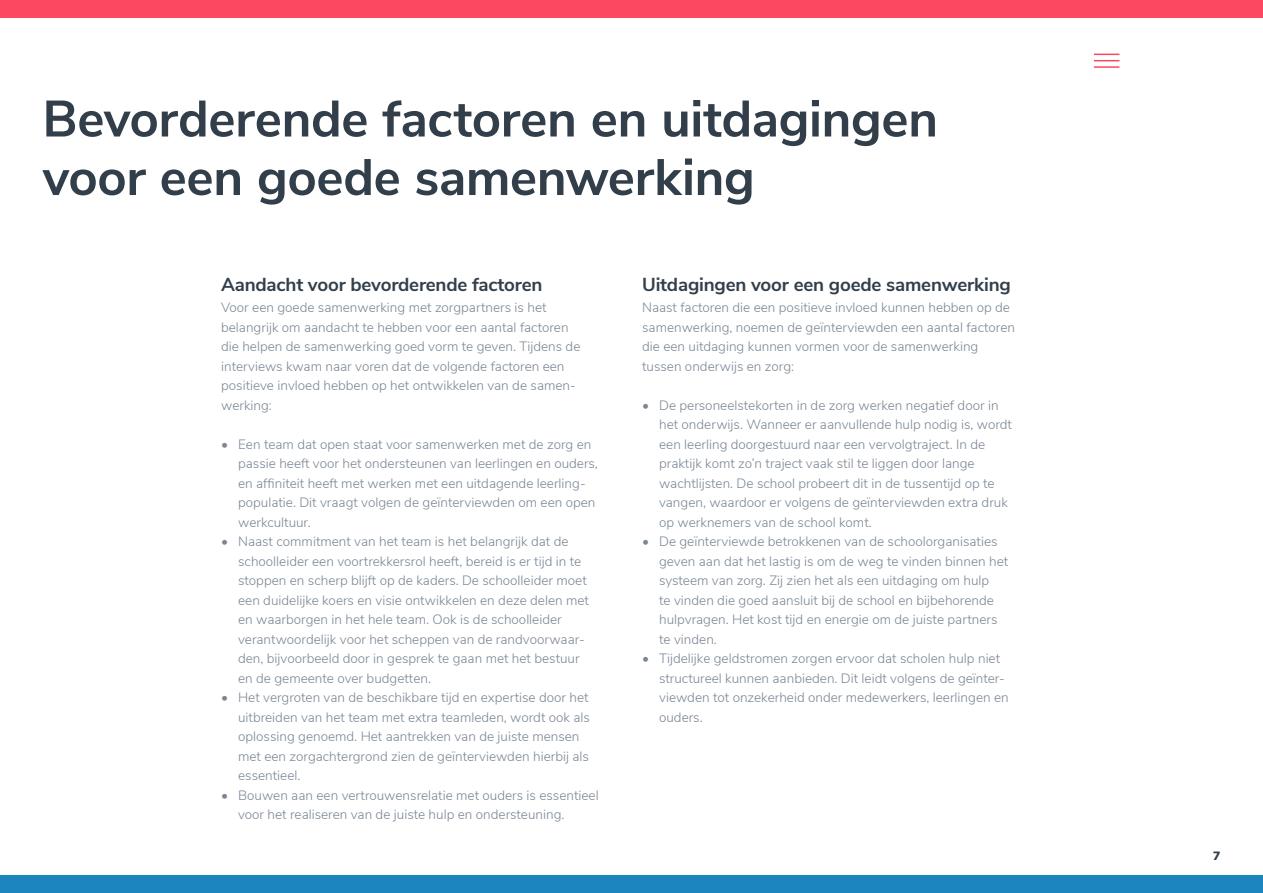
<style>
.page{position:relative;width:1263px;height:893px;background:#fff}
.page>*{position:absolute;margin:0;border:0;box-sizing:border-box;transform-origin:0 0}
.t1{font:700 51px/58.5px "Nunito Sans";letter-spacing:-.005em;color:#323f4b}
.TUSSENkop{font:700 18.75px "Nunito Sans";letter-spacing:-.01em;color:#323f4b}
.BODY{font:300 13.5px/19.5px "Nunito Sans";color:#7b8794}
.t2{font:900 12px "Nunito Sans";color:#323f4b}
</style>
<div class="page">
<div style="left:0;top:0;width:1263px;height:17px;background:#fc4861"></div>
<div style="left:0;top:876px;width:1263px;height:17px;background:#1c85bf"></div>
<svg style="left:1094px;top:54px;width:25px;height:7px"></svg>
<hr style="left:1094px;top:66px;width:25px;height:2px;background:#fc4861">
<p class="t1" style="left:43px;top:87px;width:897px">Bevorderende factoren en uitdagingen voor een goede samenwerking</p>
<p class="TUSSENkop" style="left:221px;top:271px;width:323px">Aandacht voor bevorderende factoren</p>
<p class="BODY" style="left:221px;top:297px;width:349px">Voor een goede samenwerking met zorgpartners is het belangrijk om aandacht te hebben voor een aantal factoren</p>
<p class="BODY" style="left:221px;top:336px;width:361px">die helpen de samenwerking goed vorm te geven. Tijdens de interviews kwam naar voren dat de volgende factoren een positieve invloed hebben op het ontwikkelen van de samen&shy;werking:</p>
<p class="BODY" style="left:238px;top:433px;width:361px;text-indent:-17px">• Een team dat open staat voor samenwerken met de zorg en passie heeft voor het ondersteunen van leerlingen en ouders, en affiniteit heeft met werken met een uitdagende leerling&shy;populatie. Dit vraagt volgen de geïnterviewden om een open werkcultuur.</p>
<p class="BODY" style="left:238px;top:531px;width:352px;text-indent:-17px">• Naast commitment van het team is het belangrijk dat de schoolleider een voortrekkersrol heeft, bereid is er tijd in te stoppen en scherp blijft op de kaders. De schoolleider moet een duidelijke koers en visie ontwikkelen en deze delen met en waarborgen in het hele team. Ook is de schoolleider verantwoordelijk voor het scheppen van de randvoorwaar&shy;den, bijvoorbeeld door in gesprek te gaan met het bestuur en de gemeente over budgetten.</p>
<p class="BODY" style="left:238px;top:687px;width:353px;text-indent:-17px">• Het vergroten van de beschikbare tijd en expertise door het uitbreiden van het team met extra teamleden, wordt ook als oplossing genoemd. Het aantrekken van de juiste mensen met een zorgachtergrond zien de geïnterviewden hierbij als essentieel.</p>
<p class="BODY" style="left:238px;top:784px;width:362px;text-indent:-17px">• Bouwen aan een vertrouwensrelatie met ouders is essentieel voor het realiseren van de juiste hulp en ondersteuning.</p>
<p class="TUSSENkop" style="left:642px;top:271px;width:370px">Uitdagingen voor een goede samenwerking</p>
<p class="BODY" style="left:642px;top:297px;width:374px">Naast factoren die een positieve invloed kunnen hebben op de samenwerking, noemen de geïnterviewden een aantal factoren die een uitdaging kunnen vormen voor de samenwerking tussen onderwijs en zorg:</p>
<p class="BODY" style="left:659px;top:394px;width:354px;text-indent:-17px">• De personeelstekorten in de zorg werken negatief door in het onderwijs. Wanneer er aanvullende hulp nodig is, wordt een leerling doorgestuurd naar een vervolgtraject. In de praktijk komt zo’n traject vaak stil te liggen door lange wachtlijsten. De school probeert dit in de tussentijd op te vangen, waardoor er volgens de geïnterviewden extra druk op werknemers van de school komt.</p>
<p class="BODY" style="left:659px;top:531px;width:351px;text-indent:-17px">• De geïnterviewde betrokkenen van de schoolorganisaties geven aan dat het lastig is om de weg te vinden binnen het systeem van zorg. Zij zien het als een uitdaging om hulp<br>te vinden die goed aansluit bij de school en bijbehorende hulpvragen. Het kost tijd en energie om de juiste partners te vinden.</p>
<p class="BODY" style="left:659px;top:648px;width:351px;text-indent:-17px">• Tijdelijke geldstromen zorgen ervoor dat scholen hulp niet structureel kunnen aanbieden. Dit leidt volgens de geïnter&shy;viewden tot onzekerheid onder medewerkers, leerlingen en ouders.</p>
<p class="t2" style="left:1213px;top:846px;width:9px">7</p>
</div>
